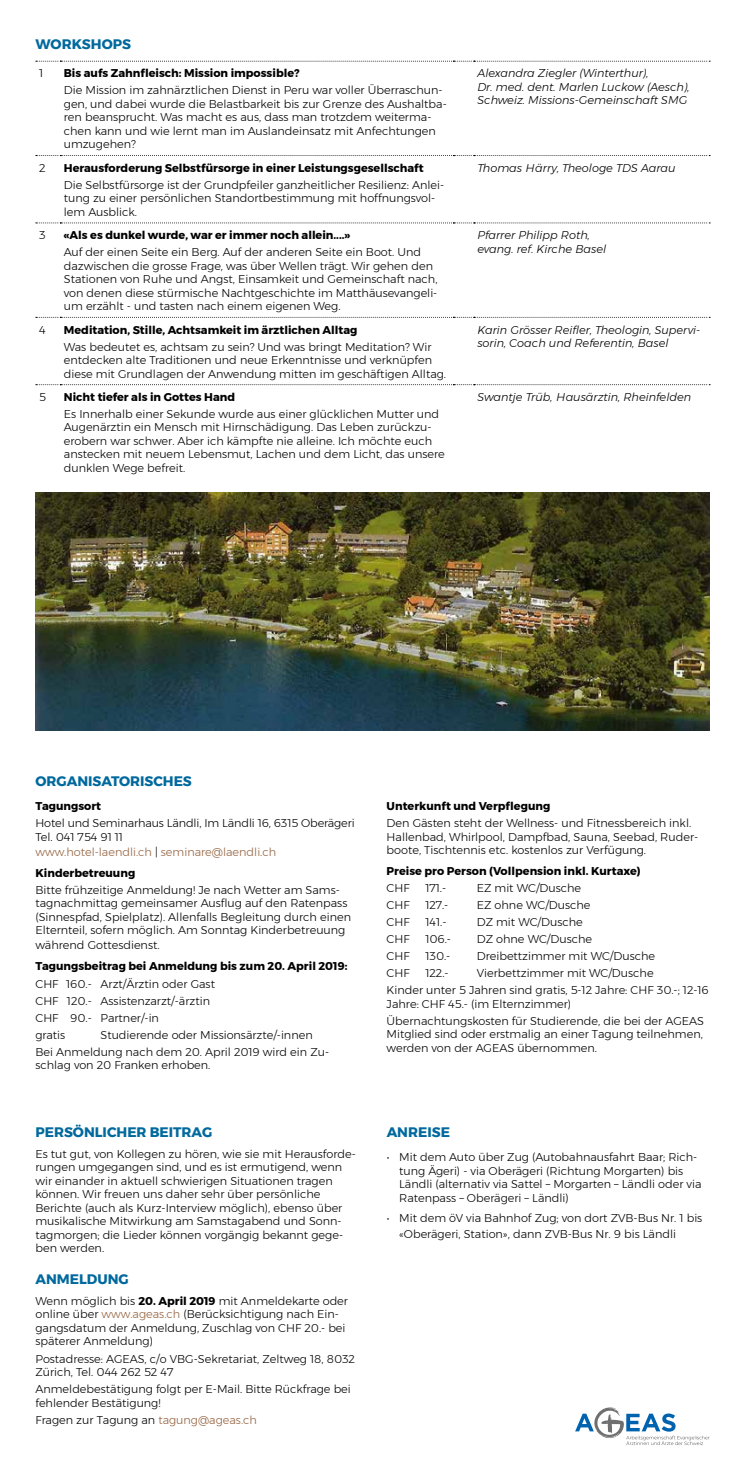
<style>
.page{position:relative;width:745px;height:1482px;background:#fff}
.page>*{position:absolute;margin:0;border:0;box-sizing:border-box;transform-origin:0 0}
.t1{font:700 13.75px "Montserrat";color:#00699d}
.t2{font:300 11.25px/13.5px "Montserrat";color:#000}
.t3{font:700 11.25px "Montserrat";color:#000}
.t4{font:italic 300 11.25px/13.5px "Montserrat";color:#000}
.t5{font:300 11.25px/20.6px "Montserrat";color:#94633f}
.s1{color:#000}
.s2{font-weight:700;color:#000}
.s3{font-weight:700}
.s4{color:#94633f}
</style>
<div class="page">
<svg style="left:575px;top:1407px;width:134px;height:37px"></svg>
<img style="left:35px;top:492px;width:674px;height:238px">
<svg style="left:36px;top:61px;width:673px;height:1px"></svg>
<svg style="left:36px;top:155px;width:673px;height:1px"></svg>
<svg style="left:36px;top:222px;width:673px;height:1px"></svg>
<svg style="left:36px;top:317px;width:673px;height:1px"></svg>
<svg style="left:36px;top:384px;width:673px;height:1px"></svg>
<p class="t1" style="left:35px;top:33px;width:97px">WORKSHOPS</p>
<p class="t2" style="left:39px;top:66px;width:6px">1</p>
<p class="t3" style="left:64px;top:64px;width:237px">Bis aufs Zahnfleisch: Mission impossible?</p>
<p class="t2" style="left:64px;top:83px;width:384px">Die Mission im zahnärztlichen Dienst in Peru war voller Überraschun&shy;gen, und dabei wurde die Belastbarkeit bis zur Grenze des Aushaltba&shy;ren beansprucht. Was macht es aus, dass man trotzdem weiterma&shy;chen kann und wie lernt man im Auslandeinsatz mit Anfechtungen umzugehen?</p>
<p class="t2" style="left:39px;top:161px;width:8px">2</p>
<p class="t3" style="left:64px;top:159px;width:361px">Herausforderung Selbstfürsorge in einer Leistungsgesellschaft</p>
<p class="t2" style="left:64px;top:178px;width:381px">Die Selbstfürsorge ist der Grundpfeiler ganzheitlicher Resilienz: Anlei&shy;tung zu einer persönlichen Standortbestimmung mit hoffnungsvol&shy;lem Ausblick.</p>
<p class="t2" style="left:39px;top:228px;width:8px">3</p>
<p class="t3" style="left:64px;top:226px;width:288px">«Als es dunkel wurde, war er immer noch allein....»</p>
<p class="t2" style="left:64px;top:245px;width:375px">Auf der einen Seite ein Berg. Auf der anderen Seite ein Boot. Und dazwischen die grosse Frage, was über Wellen trägt. Wir gehen den Stationen von Ruhe und Angst, Einsamkeit und Gemeinschaft nach, von denen diese stürmische Nachtgeschichte im Matthäusevangeli&shy;um erzählt - und tasten nach einem eigenen Weg.</p>
<p class="t2" style="left:39px;top:322px;width:8px">4</p>
<p class="t3" style="left:64px;top:320px;width:295px">Meditation, Stille, Achtsamkeit im ärztlichen Alltag</p>
<p class="t2" style="left:64px;top:339px;width:383px">Was bedeutet es, achtsam zu sein? Und was bringt Meditation? Wir entdecken alte Traditionen und neue Erkenntnisse und verknüpfen diese mit Grundlagen der Anwendung mitten im geschäftigen Alltag.</p>
<p class="t2" style="left:39px;top:390px;width:8px">5</p>
<p class="t3" style="left:64px;top:388px;width:172px">Nicht tiefer als in Gottes Hand</p>
<p class="t2" style="left:64px;top:407px;width:382px">Es Innerhalb einer Sekunde wurde aus einer glücklichen Mutter und Augenärztin ein Mensch mit Hirnschädigung. Das Leben zurückzu&shy;erobern war schwer. Aber ich kämpfte nie alleine. Ich möchte euch anstecken mit neuem Lebensmut, Lachen und dem Licht, das unsere dunklen Wege befreit.</p>
<p class="t4" style="left:477px;top:66px;width:214px">Alexandra Ziegler (Winterthur),<br>Dr. med. dent. Marlen Luckow (Aesch),<br>Schweiz. Missions-Gemeinschaft SMG</p>
<p class="t4" style="left:477px;top:161px;width:199px">Thomas Härry, Theologe TDS Aarau</p>
<p class="t4" style="left:477px;top:228px;width:130px">Pfarrer Philipp Roth, evang. ref. Kirche Basel</p>
<p class="t4" style="left:477px;top:322px;width:224px">Karin Grösser Reifler, Theologin, Supervi&shy;sorin, Coach und Referentin, Basel</p>
<p class="t4" style="left:477px;top:390px;width:215px">Swantje Trüb, Hausärztin, Rheinfelden</p>
<p class="t1" style="left:35px;top:770px;width:158px">ORGANISATORISCHES</p>
<p class="t3" style="left:35px;top:797px;width:67px">Tagungsort</p>
<p class="t2" style="left:35px;top:816px;width:320px">Hotel und Seminarhaus Ländli, Im Ländli 16, 6315 Oberägeri<br>Tel. 041 754 91 11</p>
<p class="t5" style="left:35px;top:841px;width:242px">www.hotel-laendli.ch <span class="s1">|</span> seminare@laendli.ch<br><span class="s2">Kinderbetreuung</span></p>
<p class="t2" style="left:35px;top:882px;width:317px">Bitte frühzeitige Anmeldung! Je nach Wetter am Sams&shy;tagnachmittag gemeinsamer Ausflug auf den Ratenpass (Sinnespfad, Spielplatz). Allenfalls Begleitung durch einen Elternteil, sofern möglich. Am Sonntag Kinderbetreuung</p>
<p class="t2" style="left:35px;top:938px;width:125px">während Gottesdienst.</p>
<p class="t3" style="left:35px;top:957px;width:313px">Tagungsbeitrag bei Anmeldung bis zum 20. April 2019:</p>
<p class="t2" style="left:35px;top:974px;width:181px;line-height:17px">CHF 160.- Arzt/Ärztin oder Gast<br>CHF 120.- Assistenzarzt/-ärztin<br>CHF 90.- Partner/-in<br>gratis</p>
<p class="t2" style="left:35px;top:1025px;width:295px;line-height:17px;text-indent:65px">Studierende oder Missionsärzte/-innen<br>Bei Anmeldung nach dem 20. April 2019 wird ein Zu-</p>
<p class="t2" style="left:35px;top:1058px;width:176px">schlag von 20 Franken erhoben.</p>
<p class="t1" style="left:35px;top:1121px;width:178px">PERSÖNLICHER BEITRAG</p>
<p class="t2" style="left:35px;top:1146px;width:322px">Es tut gut, von Kollegen zu hören, wie sie mit Herausforde&shy;rungen umgegangen sind, und es ist ermutigend, wenn wir einander in aktuell schwierigen Situationen tragen können. Wir freuen uns daher sehr über persönliche Berichte (auch als Kurz-Interview möglich), ebenso über musikalische Mitwirkung am Samstagabend und Sonn&shy;tagmorgen; die Lieder können vorgängig bekannt gege&shy;ben werden.</p>
<p class="t1" style="left:35px;top:1268px;width:95px">ANMELDUNG</p>
<p class="t2" style="left:35px;top:1293px;width:314px">Wenn möglich bis <span class="s3">20. April 2019</span> mit Anmeldekarte oder online über <span class="s4">www.ageas.ch</span> (Berücksichtigung nach Ein&shy;gangsdatum der Anmeldung, Zuschlag von CHF 20.- bei späterer Anmeldung)</p>
<p class="t2" style="left:35px;top:1351px;width:321px">Postadresse: AGEAS, c/o VBG-Sekretariat, Zeltweg 18, 8032<br>Zürich, Tel. 044 262 52 47</p>
<p class="t2" style="left:35px;top:1381px;width:317px">Anmeldebestätigung folgt per E-Mail. Bitte Rückfrage bei fehlender Bestätigung!</p>
<p class="t2" style="left:35px;top:1412px;width:223px">Fragen zur Tagung an <span class="s4">tagung@ageas.ch</span></p>
<p class="t3" style="left:386px;top:797px;width:165px">Unterkunft und Verpflegung</p>
<p class="t2" style="left:386px;top:816px;width:313px">Den Gästen steht der Wellness- und Fitnessbereich inkl.<br>Hallenbad, Whirlpool, Dampfbad, Sauna, Seebad, Ruder&shy;boote, Tischtennis etc. kostenlos zur Verfügung.</p>
<p class="t3" style="left:386px;top:861px;width:255px">Preise pro Person (Vollpension inkl. Kurtaxe)</p>
<p class="t2" style="left:386px;top:881px;width:25px">CHF</p>
<p class="t2" style="left:425px;top:881px;width:22px">171.-</p>
<p class="t2" style="left:476px;top:881px;width:106px">EZ mit WC/Dusche</p>
<p class="t2" style="left:386px;top:898px;width:25px">CHF</p>
<p class="t2" style="left:425px;top:898px;width:24px">127.-</p>
<p class="t2" style="left:476px;top:898px;width:115px">EZ ohne WC/Dusche</p>
<p class="t2" style="left:386px;top:915px;width:25px">CHF</p>
<p class="t2" style="left:425px;top:915px;width:22px">141.-</p>
<p class="t2" style="left:476px;top:915px;width:107px">DZ mit WC/Dusche</p>
<p class="t2" style="left:386px;top:932px;width:25px">CHF</p>
<p class="t2" style="left:425px;top:932px;width:27px">106.-</p>
<p class="t2" style="left:476px;top:932px;width:117px">DZ ohne WC/Dusche</p>
<p class="t2" style="left:386px;top:949px;width:25px">CHF</p>
<p class="t2" style="left:425px;top:949px;width:26px">130.-</p>
<p class="t2" style="left:476px;top:949px;width:180px">Dreibettzimmer mit WC/Dusche</p>
<p class="t2" style="left:386px;top:966px;width:25px">CHF</p>
<p class="t2" style="left:425px;top:966px;width:25px">122.-</p>
<p class="t2" style="left:386px;top:964px;width:323px;line-height:17px;text-indent:90px">Vierbettzimmer mit WC/Dusche<br>Kinder unter 5 Jahren sind gratis, 5-12 Jahre: CHF 30.-; 12-16</p>
<p class="t2" style="left:386px;top:995px;width:318px;line-height:17px">Jahre: CHF 45.- (im Elternzimmer)<br>Übernachtungskosten für Studierende, die bei der AGEAS</p>
<p class="t2" style="left:386px;top:1027px;width:317px">Mitglied sind oder erstmalig an einer Tagung teilnehmen, werden von der AGEAS übernommen.</p>
<p class="t1" style="left:386px;top:1121px;width:65px">ANREISE</p>
<p class="t2" style="left:399px;top:1150px;width:303px;text-indent:-12px">• Mit dem Auto über Zug (Autobahnausfahrt Baar; Rich&shy;tung Ägeri) - via Oberägeri (Richtung Morgarten) bis Ländli (alternativ via Sattel – Morgarten – Ländli oder via Ratenpass – Oberägeri – Ländli)</p>
<p class="t2" style="left:399px;top:1210px;width:304px;line-height:15px;text-indent:-12px">• Mit dem öV via Bahnhof Zug; von dort ZVB-Bus Nr. 1 bis «Oberägeri, Station», dann ZVB-Bus Nr. 9 bis Ländli</p>
</div>
